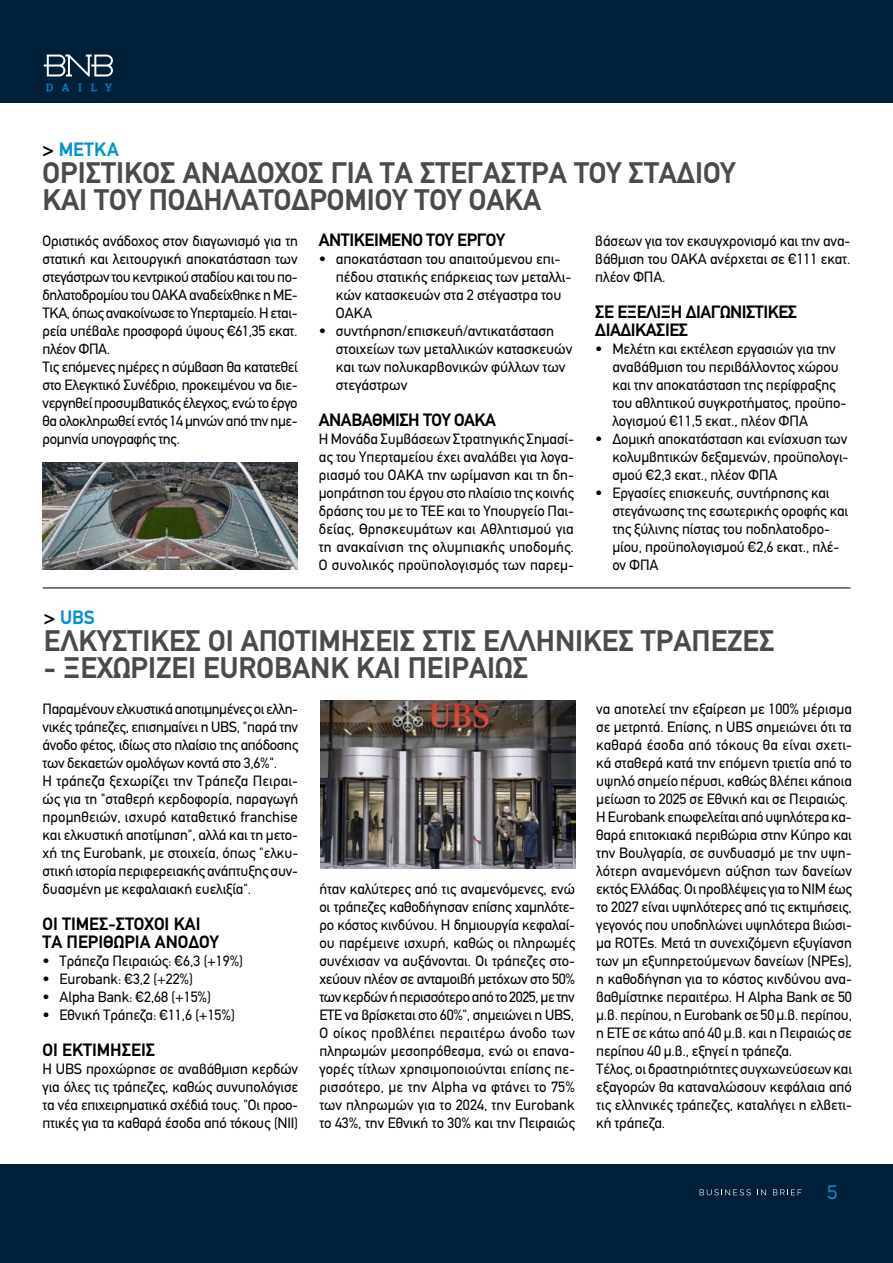
<style>
.page{position:relative;width:893px;height:1263px;background:#fff}
.page>*{position:absolute;margin:0;border:0;box-sizing:border-box;transform-origin:0 0}
.t1{font:700 30px/27px "PF Din Text";color:#4a4a49}
.t2{font:700 19.5px "PF Din Text";letter-spacing:.005em;color:#0093d1}
.t3{font:19.5px "CF Asty Std";color:#0093d1}
.t4{font:700 18px/18px "PF Din Text";letter-spacing:-.025em;color:#000}
.t5{font:700 18px/18px "PF Din Text";color:#000}
.t6{font:15px/18px "PF Din Text";letter-spacing:-.005em;color:#000}
.t7{font:15px/18px "PF Din Text";letter-spacing:-.025em;color:#000}
.s1{color:#000}
</style>
<div class="page">
<div style="left:0;top:0;width:893px;height:102px;background:#001f38"></div>
<svg style="left:46px;top:84px;width:7px;height:7px"></svg>
<svg style="left:62px;top:84px;width:7px;height:7px"></svg>
<svg style="left:78px;top:84px;width:4px;height:7px"></svg>
<svg style="left:91px;top:84px;width:6px;height:7px"></svg>
<svg style="left:105px;top:84px;width:7px;height:7px"></svg>
<svg style="left:44px;top:55px;width:69px;height:21px"></svg>
<div style="left:0;top:1164px;width:893px;height:99px;background:#001f38"></div>
<svg style="left:700px;top:1189px;width:51px;height:6px"></svg>
<svg style="left:757px;top:1189px;width:9px;height:6px"></svg>
<svg style="left:773px;top:1189px;width:28px;height:6px"></svg>
<hr style="left:43px;top:588px;width:807px;height:1px;background:#000">
<img style="left:43px;top:462px;width:255px;height:108px">
<img style="left:320px;top:701px;width:255px;height:167px">
<h2 class="t2" style="left:43px;top:138px;width:78px"><span class="s1">&gt;</span> ΜΕΤΚΑ</h2>
<h1 class="t1" style="left:43px;top:159px;width:694px">ΟΡΙΣΤΙΚΌΣ ΑΝΆΔΟΧΟΣ ΓΙΑ ΤΑ ΣΤΈΓΑΣΤΡΑ ΤΟΥ ΣΤΑΔΊΟΥ<br>ΚΑΙ ΤΟΥ ΠΟΔΗΛΑΤΟΔΡΟΜΊΟΥ ΤΟΥ ΟΑΚΑ</h1>
<p class="t7" style="left:43px;top:232px;width:257px">Οριστικός ανάδοχος στον διαγωνισμό για τη στατική και λειτουργική αποκατάσταση των στεγάστρων του κεντρικού σταδίου και του πο&shy;δηλατοδρομίου του ΟΑΚΑ αναδείχθηκε η ΜΕ-ΤΚΑ, όπως ανακοίνωσε το Υπερταμείο. Η εται&shy;ρεία υπέβαλε προσφορά ύψους €61,35 εκατ. πλέον ΦΠΑ.<br>Τις επόμενες ημέρες η σύμβαση θα κατατεθεί στο Ελεγκτικό Συνέδριο, προκειμένου να διε&shy;νεργηθεί προσυμβατικός έλεγχος, ενώ το έργο θα ολοκληρωθεί εντός 14 μηνών από την ημε&shy;ρομηνία υπογραφής της.</p>
<p class="t4" style="left:319px;top:231px;width:188px">ΑΝΤΙΚΕΙΜΕΝΟ ΤΟΥ ΕΡΓΟΥ</p>
<p class="t6" style="left:595px;top:232px;width:257px;text-align:justify">βάσεων για τον εκσυγχρονισμό και την ανα&shy;βάθμιση του ΟΑΚΑ ανέρχεται σε €111 εκατ. πλέον ΦΠΑ.</p>
<p class="t4" style="left:595px;top:303px;width:203px">ΣΕ ΕΞΕΛΙΞΗ ΔΙΑΓΩΝΙΣΤΙΚΕΣ<br>ΔΙΑΔΙΚΑΣΙΕΣ</p>
<p class="t6" style="left:612px;top:340px;width:235px;text-indent:-17px">• Μελέτη και εκτέλεση εργασιών για την αναβάθμιση του περιβάλλοντος χώρου και την αποκατάσταση της περίφραξης του αθλητικού συγκροτήματος, προϋπο&shy;λογισμού €11,5 εκατ., πλέον ΦΠΑ</p>
<p class="t6" style="left:612px;top:430px;width:238px;text-align:justify;text-indent:-17px">• Δομική αποκατάσταση και ενίσχυση των κολυμβητικών δεξαμενών, προϋπολογι&shy;σμού €2,3 εκατ., πλέον ΦΠΑ</p>
<p class="t6" style="left:612px;top:484px;width:237px;text-indent:-17px">• Εργασίες επισκευής, συντήρησης και στεγάνωσης της εσωτερικής οροφής και της ξύλινης πίστας του ποδηλατοδρο&shy;μίου, προϋπολογισμού €2,6 εκατ., πλέ&shy;ον ΦΠΑ</p>
<p class="t6" style="left:336px;top:250px;width:237px;text-indent:-17px">• αποκατάσταση του απαιτούμενου επι&shy;πέδου στατικής επάρκειας των μεταλλι&shy;κών κατασκευών στα 2 στέγαστρα του<br>ΟΑΚΑ</p>
<p class="t6" style="left:336px;top:322px;width:238px;text-indent:-17px">• συντήρηση/επισκευή/αντικατάσταση στοιχείων των μεταλλικών κατασκευών και των πολυκαρβονικών φύλλων των στεγάστρων</p>
<p class="t4" style="left:319px;top:411px;width:179px">ΑΝΑΒΑΘΜΙΣΗ ΤΟΥ ΟΑΚΑ</p>
<p class="t6" style="left:319px;top:430px;width:257px;text-align:justify">Η Μονάδα Συμβάσεων Στρατηγικής Σημασί&shy;ας του Υπερταμείου έχει αναλάβει για λογα&shy;ριασμό του ΟΑΚΑ την ωρίμανση και τη δη&shy;μοπράτηση του έργου στο πλαίσιο της κοινής δράσης του με το ΤΕΕ και το Υπουργείο Παι&shy;δείας, Θρησκευμάτων και Αθλητισμού για τη ανακαίνιση της ολυμπιακής υποδομής.<br>Ο συνολικός προϋπολογισμός των παρεμ-</p>
<h2 class="t2" style="left:44px;top:606px;width:53px"><span class="s1">&gt;</span> UBS</h2>
<h1 class="t1" style="left:44px;top:627px;width:732px">ΕΛΚΥΣΤΙΚΈΣ ΟΙ ΑΠΟΤΙΜΉΣΕΙΣ ΣΤΙΣ ΕΛΛΗΝΙΚΈΣ ΤΡΆΠΕΖΕΣ</h1>
<h1 class="t1" style="left:44px;top:654px;width:486px">- ΞΕΧΩΡΊΖΕΙ EUROBANK ΚΑΙ ΠΕΙΡΑΙΏΣ</h1>
<p class="t6" style="left:43px;top:700px;width:257px">Παραμένουν ελκυστικά αποτιμημένες οι ελλη&shy;νικές τράπεζες, επισημαίνει η UBS, "παρά την άνοδο φέτος, ιδίως στο πλαίσιο της απόδοσης των δεκαετών ομολόγων κοντά στο 3,6%".<br>Η τράπεζα ξεχωρίζει την Τράπεζα Πειραι&shy;ώς για τη "σταθερή κερδοφορία, παραγωγή προμηθειών, ισχυρό καταθετικό franchise και ελκυστική αποτίμηση", αλλά και τη μετο&shy;χή της Eurobank, με στοιχεία, όπως "ελκυ&shy;στική ιστορία περιφερειακής ανάπτυξης συν&shy;δυασμένη με κεφαλαιακή ευελιξία".</p>
<p class="t5" style="left:43px;top:915px;width:178px">ΟΙ ΤΙΜΕΣ-ΣΤΟΧΟΙ ΚΑΙ<br>ΤΑ ΠΕΡΙΘΩΡΙΑ ΑΝΟΔΟΥ</p>
<p class="t6" style="left:43px;top:952px;width:202px">• Τράπεζα Πειραιώς: €6,3 (+19%)</p>
<p class="t6" style="left:43px;top:970px;width:152px">• Eurobank: €3,2 (+22%)</p>
<p class="t6" style="left:43px;top:988px;width:170px">• Alpha Βank: €2,68 (+15%)</p>
<p class="t6" style="left:43px;top:1006px;width:194px">• Εθνική Τράπεζα: €11,6 (+15%)</p>
<p class="t5" style="left:43px;top:1041px;width:114px">ΟΙ ΕΚΤΙΜΗΣΕΙΣ</p>
<p class="t6" style="left:43px;top:1060px;width:257px;text-align:justify">Η UBS προχώρησε σε αναβάθμιση κερδών για όλες τις τράπεζες, καθώς συνυπολόγισε τα νέα επιχειρηματικά σχέδιά τους. "Οι προο&shy;πτικές για τα καθαρά έσοδα από τόκους (NII)</p>
<p class="t6" style="left:596px;top:700px;width:257px">να αποτελεί την εξαίρεση με 100% μέρισμα σε μετρητά. Επίσης, η UBS σημειώνει ότι τα καθαρά έσοδα από τόκους θα είναι σχετι&shy;κά σταθερά κατά την επόμενη τριετία από το υψηλό σημείο πέρυσι, καθώς βλέπει κάποια μείωση το 2025 σε Εθνική και σε Πειραιώς.<br>Η Εurobank επωφελείται από υψηλότερα κα&shy;θαρά επιτοκιακά περιθώρια στην Κύπρο και την Βουλγαρία, σε συνδυασμό με την υψη&shy;λότερη αναμενόμενη αύξηση των δανείων εκτός Ελλάδας. Οι προβλέψεις για το NIM έως το 2027 είναι υψηλότερες από τις εκτιμήσεις, γεγονός που υποδηλώνει υψηλότερα βιώσι&shy;μα ROTEs. Μετά τη συνεχιζόμενη εξυγίανση των μη εξυπηρετούμενων δανείων (NPEs), η καθοδήγηση για το κόστος κινδύνου ανα&shy;βαθμίστηκε περαιτέρω. Η Alpha Βank σε 50 μ.β. περίπου, η Eurobank σε 50 μ.β. περίπου, η ΕΤΕ σε κάτω από 40 μ.β. και η Πειραιώς σε περίπου 40 μ.β., εξηγεί η τράπεζα.<br>Τέλος, οι δραστηριότητες συγχωνεύσεων και εξαγορών θα καταναλώσουν κεφάλαια από τις ελληνικές τράπεζες, καταλήγει η ελβετι&shy;κή τράπεζα.</p>
<p class="t6" style="left:319px;top:880px;width:257px;text-align:justify">ήταν καλύτερες από τις αναμενόμενες, ενώ οι τράπεζες καθοδήγησαν επίσης χαμηλότε&shy;ρο κόστος κινδύνου. Η δημιουργία κεφαλαί&shy;ου παρέμεινε ισχυρή, καθώς οι πληρωμές συνέχισαν να αυξάνονται. Οι τράπεζες στο&shy;χεύουν πλέον σε ανταμοιβή μετόχων στο 50% των κερδών ή περισσότερο από το 2025, με την ΕΤΕ να βρίσκεται στο 60%", σημειώνει η UBS, Ο οίκος προβλέπει περαιτέρω άνοδο των πληρωμών μεσοπρόθεσμα, ενώ οι επανα&shy;γορές τίτλων χρησιμοποιούνται επίσης πε&shy;ρισσότερο, με την Alpha να φτάνει το 75% των πληρωμών για το 2024, την Eurobank το 43%, την Εθνική το 30% και την Πειραιώς</p>
<h2 class="t3" style="left:827px;top:1181px;width:13px">5</h2>
</div>
